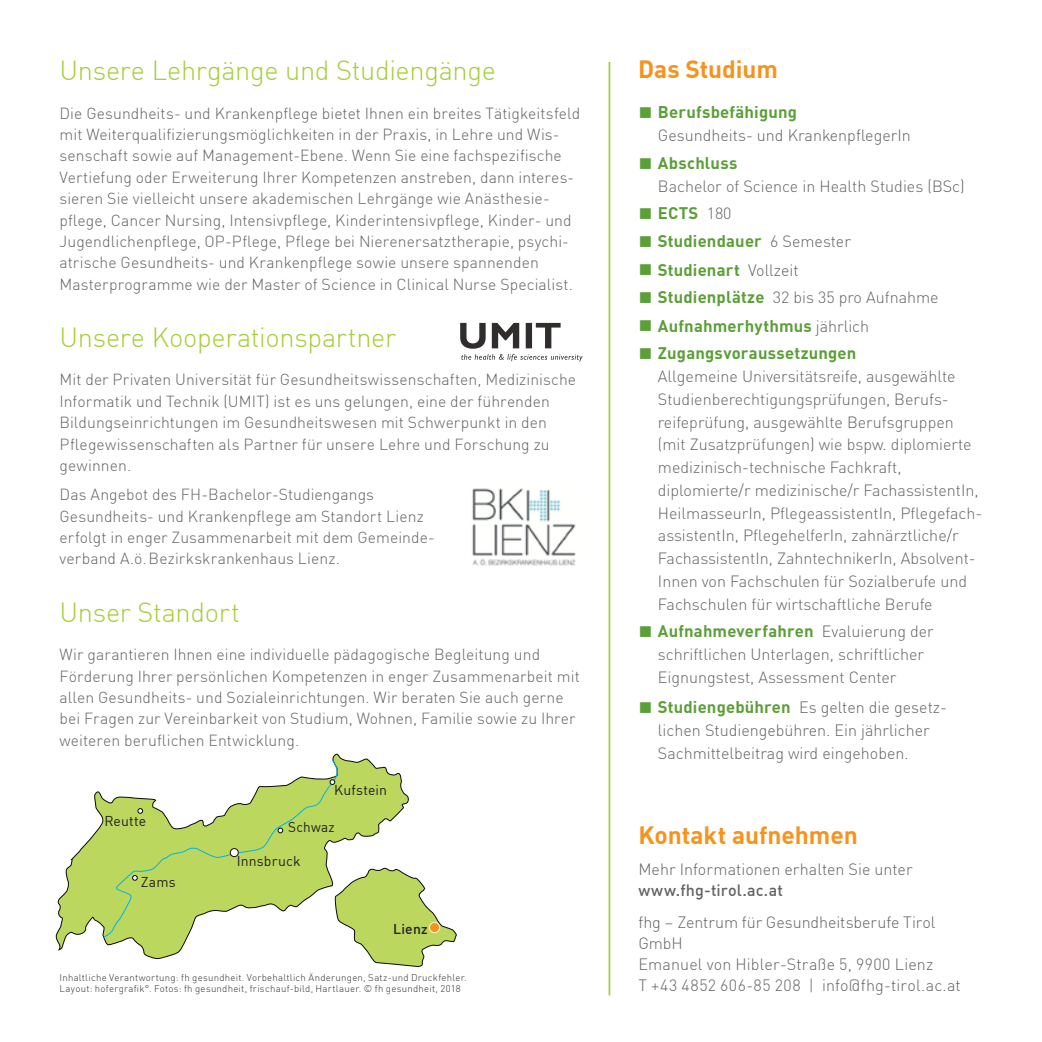
<style>
.page{position:relative;width:1042px;height:1042px;background:#fff}
.page>*{position:absolute;margin:0;border:0;box-sizing:border-box;transform-origin:0 0}
.t1{font:300 27.12px "DINOT";letter-spacing:-.01em;color:#a6ce39}
.Zusammenfassung_h1{font:700 24.5px "DINOT";color:#f7931d}
.t2{font:700 16.62px "DINOT";letter-spacing:.01em;color:#5b9f37}
.t3{font:700 16.62px "DIN";letter-spacing:.01em;color:#5b9f37}
.t4{font:300 16.1px/22.8px "DIN";color:#636366}
.t5{font:300 16.1px/22.8px "DINOT";color:#636366}
.t6{font:300 15.75px/21.3px "DINOT";letter-spacing:.005em;color:#636366}
.Standort{font:14px "DINOT";letter-spacing:.01em;color:#231f20}
.Standort-2{font:14px "DINOT";letter-spacing:.01em;color:#231f20;scale:.96 1}
.Standort-3{font:500 14px "DINOT";letter-spacing:.01em;color:#231f20}
.Impressum{font:300 9.62px/11px "DINOT";letter-spacing:.03em;color:#312f30}
.s1{font-weight:300;font-size:16.1px;color:#636366}
.s2{font-weight:700;font-size:16.62px;color:#5b9f37}
.s3{font-weight:500}
</style>
<div class="page">
<svg style="left:460px;top:323px;width:122px;height:39px"></svg>
<svg style="left:55px;top:753px;width:286px;height:198px"></svg>
<svg style="left:102px;top:758px;width:355px;height:209px"></svg>
<div style="left:429px;top:922px;width:11px;height:10px;background:#f7931d;border-radius:50%"></div>
<div style="left:429px;top:922px;width:11px;height:11px;border:1px solid #eff5dc;border-radius:50%"></div>
<img style="left:472px;top:488px;width:104px;height:78px">
<hr style="left:608px;top:62px;width:2px;height:933px;background:#a6ce39">
<p class="t1" style="left:60px;top:50px;width:438px">Unsere Lehrgänge und Studiengänge</p>
<p class="t6" style="left:60px;top:101px;width:522px">Die Gesundheits- und Krankenpflege bietet Ihnen ein breites Tätigkeitsfeld mit Weiterqualifizierungsmöglichkeiten in der Praxis, in Lehre und Wis&shy;senschaft sowie auf Management-Ebene. Wenn Sie eine fachspezifische Vertiefung oder Erweiterung Ihrer Kompetenzen anstreben, dann interes&shy;sieren Sie vielleicht unsere akademischen Lehrgänge wie Anästhesie&shy;pflege, Cancer Nursing, Intensivpflege, Kinderintensivpflege, Kinder- und Jugendlichenpflege, OP-Pflege, Pflege bei Nierenersatztherapie, psychi&shy;atrische Gesundheits- und Krankenpflege sowie unsere spannenden Masterprogramme wie der Master of Science in Clinical Nurse Specialist.</p>
<p class="t1" style="left:60px;top:316px;width:338px">Unsere Kooperationspartner</p>
<p class="t6" style="left:60px;top:368px;width:518px">Mit der Privaten Universität für Gesundheitswissenschaften, Medizinische Informatik und Technik (UMIT) ist es uns gelungen, eine der führenden Bildungseinrichtungen im Gesundheitswesen mit Schwerpunkt in den Pflegewissenschaften als Partner für unsere Lehre und Forschung zu gewinnen.</p>
<p class="t6" style="left:60px;top:483px;width:374px">Das Angebot des FH-Bachelor-Studiengangs Gesundheits- und Krankenpflege am Standort Lienz erfolgt in enger Zusammenarbeit mit dem Gemeinde&shy;verband A.ö.Bezirkskrankenhaus Lienz.</p>
<p class="t1" style="left:60px;top:591px;width:182px">Unser Standort</p>
<p class="t6" style="left:60px;top:643px;width:522px">Wir garantieren Ihnen eine individuelle pädagogische Begleitung und Förderung Ihrer persönlichen Kompetenzen in enger Zusammenarbeit mit allen Gesundheits- und Sozialeinrichtungen. Wir beraten Sie auch gerne bei Fragen zur Vereinbarkeit von Studium, Wohnen, Familie sowie zu Ihrer weiteren beruflichen Entwicklung.</p>
<p class="Standort" style="left:104px;top:810px;width:43px">Reutte</p>
<p class="Standort" style="left:141px;top:871px;width:36px">Zams</p>
<p class="Standort" style="left:334px;top:779px;width:54px">Kufstein</p>
<p class="Standort-2" style="left:288px;top:816px;width:50px">Schwaz</p>
<p class="Standort" style="left:237px;top:850px;width:65px">Innsbruck</p>
<p class="Standort-3" style="left:393px;top:918px;width:36px">Lienz</p>
<p class="Impressum" style="left:60px;top:971px;width:409px">Inhaltliche Verantwortung: fh gesundheit. Vorbehaltlich Änderungen, Satz-und Druckfehler.<br>Layout: hofergrafik°. Fotos: fh gesundheit, frischauf-bild, Hartlauer. © fh gesundheit, 2018</p>
<p class="Zusammenfassung_h1" style="left:638px;top:50px;width:141px">Das Studium</p>
<p class="t2" style="left:638px;top:99px;width:160px"><sub>#</sub> Berufsbefähigung</p>
<p class="t5" style="left:658px;top:123px;width:254px">Gesundheits- und KrankenpflegerIn</p>
<p class="t3" style="left:638px;top:152px;width:101px"><sub>#</sub> Abschluss</p>
<p class="t4" style="left:658px;top:174px;width:308px">Bachelor of Science in Health Studies (BSc)</p>
<p class="t3" style="left:638px;top:202px;width:95px"><sub>#</sub> ECTS <span class="s1">180</span></p>
<p class="t2" style="left:638px;top:228px;width:214px"><sub>#</sub> Studiendauer <span class="s1">6 Semester</span></p>
<p class="t2" style="left:638px;top:256px;width:162px"><sub>#</sub> Studienart <span class="s1">Vollzeit</span></p>
<p class="t4" style="left:638px;top:286px;width:302px"><sub>#</sub> <span class="s2">Studienplätze</span> 32 bis 35 pro Aufnahme</p>
<p class="t2" style="left:638px;top:313px;width:233px"><sub>#</sub> Aufnahmerhythmus <span class="s1">jährlich</span></p>
<p class="t3" style="left:638px;top:342px;width:220px"><sub>#</sub> Zugangsvoraussetzungen</p>
<p class="t4" style="left:658px;top:365px;width:326px">Allgemeine Universitätsreife, ausgewählte Studienberechtigungsprüfungen, Berufs&shy;reifeprüfung, ausgewählte Berufsgruppen (mit Zusatzprüfungen) wie bspw. diplomierte medizinisch-technische Fachkraft, diplomierte/r medizinische/r FachassistentIn, HeilmasseurIn, PflegeassistentIn, Pflegefach&shy;assistentIn, PflegehelferIn, zahnärztliche/r FachassistentIn, ZahntechnikerIn, Absolvent-Innen von Fachschulen für Sozialberufe und Fachschulen für wirtschaftliche Berufe</p>
<p class="t3" style="left:638px;top:620px;width:297px"><sub>#</sub> Aufnahmeverfahren <span class="s1">Evaluierung der</span></p>
<p class="t4" style="left:658px;top:643px;width:268px">schriftlichen Unterlagen, schriftlicher<br>Eignungstest, Assessment Center</p>
<p class="t5" style="left:658px;top:694px;width:288px;text-indent:-20px"><sub>#</sub> <span class="s2">Studiengebühren</span> Es gelten die gesetz&shy;lichen Studiengebühren. Ein jährlicher<br>Sachmittelbeitrag wird eingehoben.</p>
<p class="Zusammenfassung_h1" style="left:638px;top:816px;width:221px">Kontakt aufnehmen</p>
<p class="t5" style="left:638px;top:857px;width:276px;line-height:21px">Mehr Informationen erhalten Sie unter <span class="s3">www.fhg-tirol.ac.at</span></p>
<p class="t5" style="left:638px;top:910px;width:299px;line-height:21px">fhg – Zentrum für Gesundheitsberufe Tirol<br>GmbH</p>
<p class="t5" style="left:638px;top:951px;width:296px">Emanuel von Hibler-Straße 5, 9900 Lienz</p>
<p class="t5" style="left:638px;top:972px;width:324px">T +43 4852 606-85 208 | info@fhg-tirol.ac.at</p>
</div>
